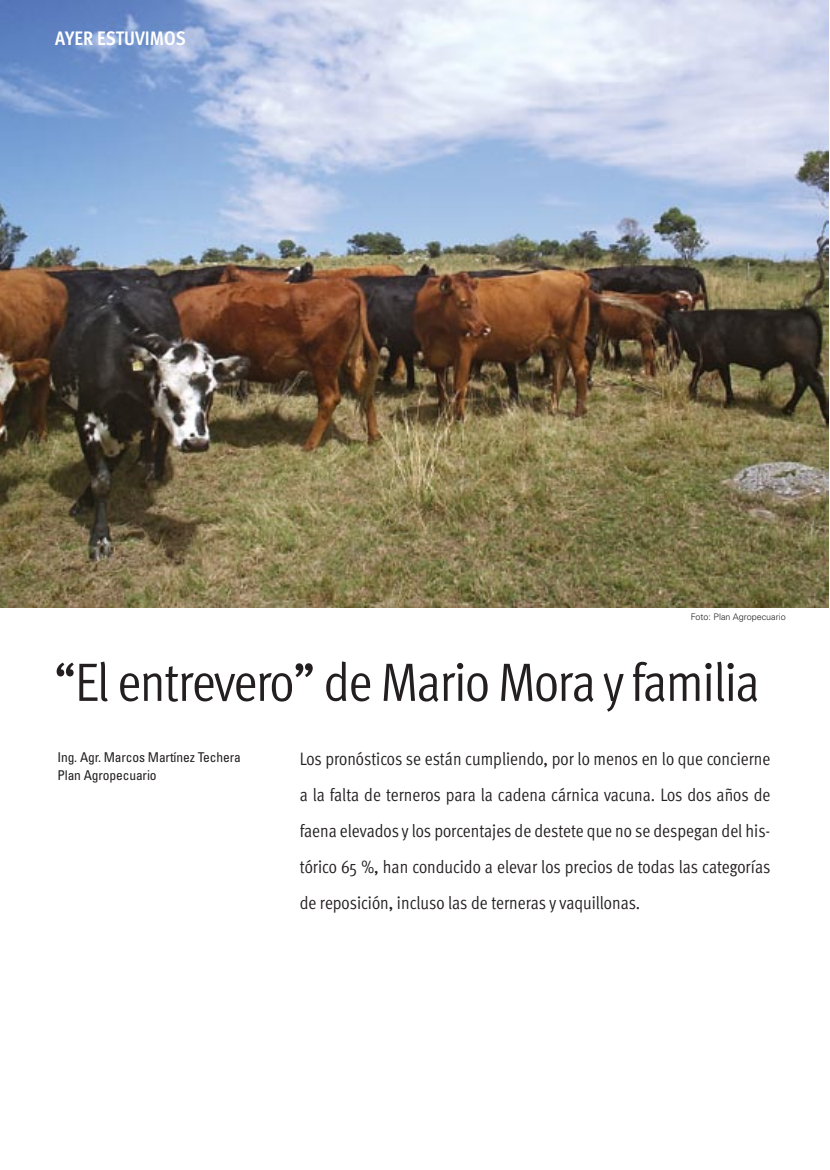
<style>
.page{position:relative;width:830px;height:1170px;background:#fff}
.page>*{position:absolute;margin:0;border:0;box-sizing:border-box;transform-origin:0 0}
._03_Titulos_Grandes{font:54px "Meta Cond";letter-spacing:-.025em;color:#231f20}
.t1{font:700 19.5px "Meta Cond";color:#fff}
._05_Copete{font:18px/36px "Meta Cond";color:#231f20;text-align:justify}
._07_Firma{font:condensed 13.5px "Univers";letter-spacing:-.01em;color:#231f20}
._09_leyenda{font:300 9px "Univers";color:#231f20}
.s1{font-weight:400;color:#231f20}
</style>
<div class="page">
<img style="left:0;top:0;width:828px;height:607px">
<p class="t1" style="left:17px;top:27px;width:170px"><span class="s1">18</span> AYER ESTUVIMOS</p>
<p class="_09_leyenda" style="left:690px;top:611px;width:96px">Foto: Plan Agropecuario</p>
<p class="_03_Titulos_Grandes" style="left:54px;top:651px;width:707px">“El entrevero” de Mario Mora y familia</p>
<p class="_05_Copete" style="left:299px;top:740px;width:472px">Los pronósticos se están cumpliendo, por lo menos en lo que concierne a la falta de terneros para la cadena cárnica vacuna. Los dos años de faena elevados y los porcentajes de destete que no se despegan del his&shy;tórico 65 %, han conducido a elevar los precios de todas las categorías de reposición, incluso las de terneras y vaquillonas.</p>
<p class="_07_Firma" style="left:57px;top:748px;width:185px">Ing. Agr. Marcos Martínez Techera</p>
<p class="_07_Firma" style="left:57px;top:766px;width:101px">Plan Agropecuario</p>
</div>
